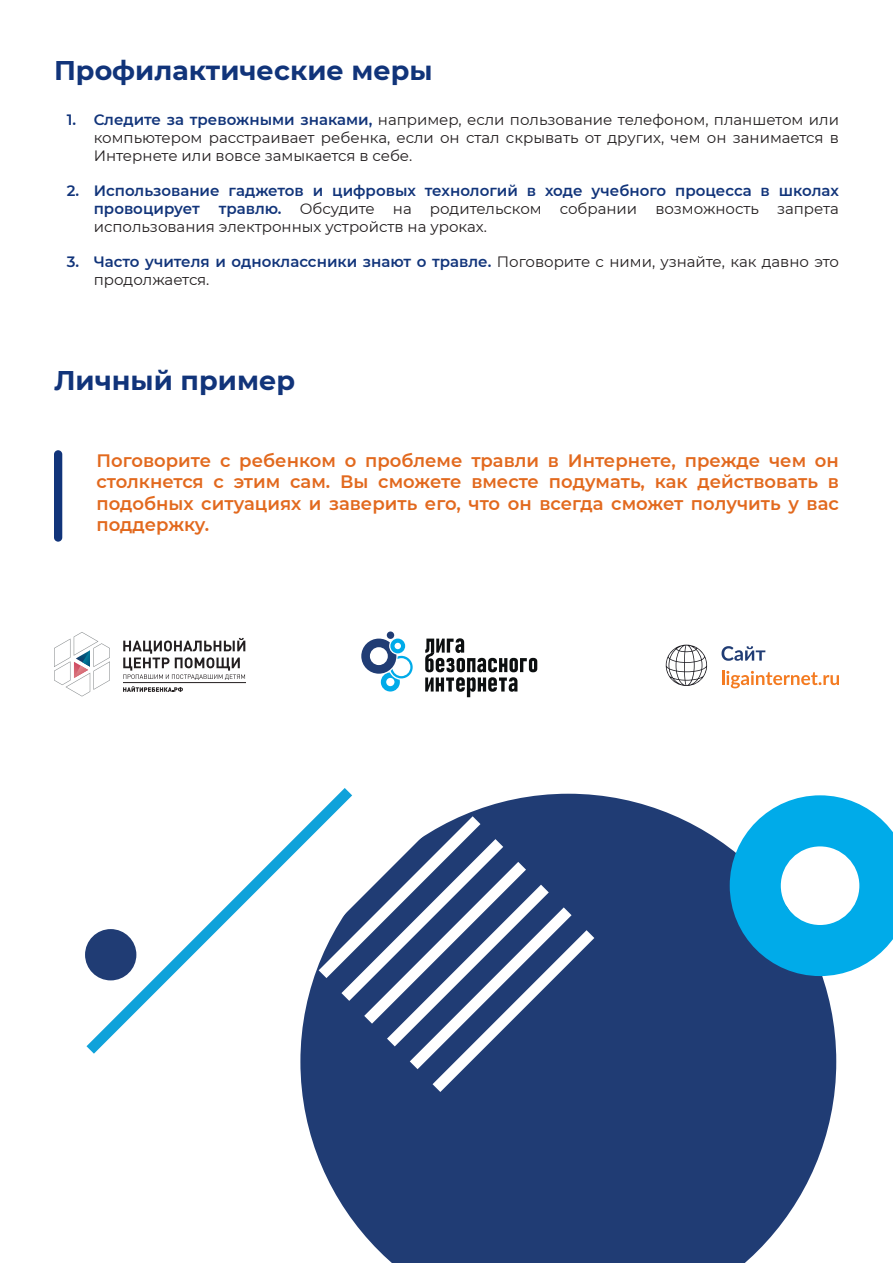
<style>
.page{position:relative;width:893px;height:1263px;background:#fff}
.page>*{position:absolute;margin:0;border:0;box-sizing:border-box;transform-origin:0 0}
.t1{font:700 27px "Montserrat";color:#11347a}
.t2{font:600 18px/21.6px "Montserrat";color:#e2691e;text-align:justify}
.t3{font:15px/18px "Montserrat";color:#231f20}
.t4{font:600 15px/18px "Montserrat";color:#11347a}
.s1{font-weight:600;color:#11347a}
</style>
<div class="page">
<div style="left:54px;top:450px;width:8px;height:92px;background:#11347a;border-radius:4px"></div>
<svg style="left:54px;top:632px;width:56px;height:64px"></svg>
<svg style="left:123px;top:638px;width:122px;height:42px"></svg>
<svg style="left:123px;top:686px;width:60px;height:6px"></svg>
<hr style="left:123px;top:682px;width:123px;height:1px;background:#231f20">
<svg style="left:425px;top:638px;width:112px;height:59px"></svg>
<svg style="left:361px;top:639px;width:52px;height:52px"></svg>
<div style="left:387px;top:631px;width:7px;height:8px;background:#203c74;border-radius:50%"></div>
<svg style="left:721px;top:646px;width:44px;height:15px"></svg>
<svg style="left:666px;top:645px;width:41px;height:41px"></svg>
<svg style="left:722px;top:671px;width:117px;height:17px"></svg>
<svg style="left:302px;top:795px;width:534px;height:468px;background:#354e81"></svg>
<svg style="left:86px;top:860px;width:187px;height:194px"></svg>
<svg style="left:273px;top:788px;width:321px;height:304px"></svg>
<svg style="left:730px;top:795px;width:163px;height:181px"></svg>
<h1 class="t1" style="left:54px;top:51px;width:380px">Профилактические меры</h1>
<p class="t3" style="left:94px;top:110px;width:747px;text-align:justify;text-indent:-27px"><span class="s1">1. Следите за тревожными знаками,</span> например, если пользование телефоном, планшетом или компьютером расстраивает ребенка, если он стал скрывать от других, чем он занимается в Интернете или вовсе замыкается в себе.</p>
<p class="t4" style="left:94px;top:181px;width:747px;text-indent:-27px">2. Использование гаджетов и цифровых технологий в ходе учебного процесса в школах провоцирует</p>
<p class="t3" style="left:94px;top:199px;width:747px;text-indent:125px"><span class="s1">травлю.</span> Обсудите на родительском собрании возможность запрета использования электронных устройств на уроках.</p>
<p class="t3" style="left:94px;top:252px;width:747px;text-indent:-27px"><span class="s1">3. Часто учителя и одноклассники знают о травле.</span> Поговорите с ними, узнайте, как давно это продолжается.</p>
<h1 class="t1" style="left:54px;top:361px;width:243px">Личный пример</h1>
<p class="t2" style="left:97px;top:449px;width:744px">Поговорите с ребенком о проблеме травли в Интернете, прежде чем он столкнется с этим сам. Вы сможете вместе подумать, как действовать в подобных ситуациях и заверить его, что он всегда сможет получить у вас поддержку.</p>
</div>
